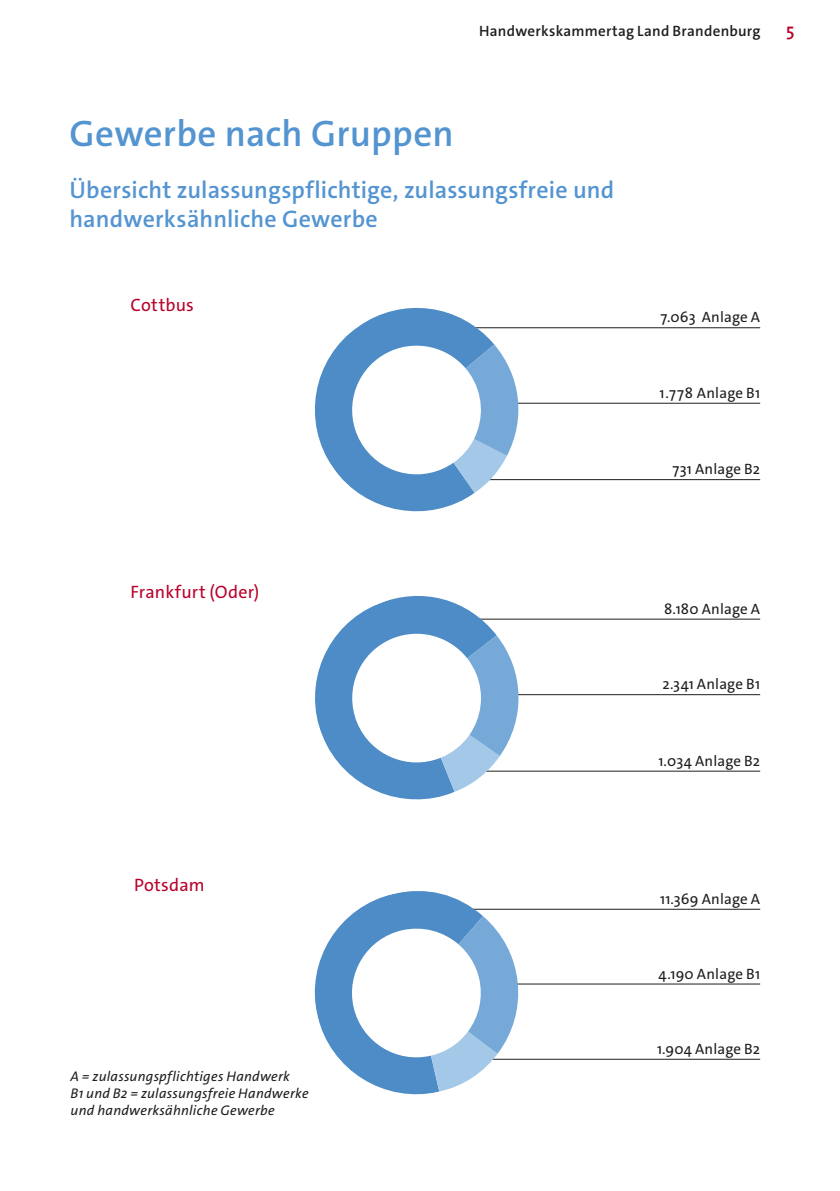
<style>
.page{position:relative;width:840px;height:1191px;background:#fff}
.page>*{position:absolute;margin:0;border:0;box-sizing:border-box;transform-origin:0 0}
.A5_Überschrift_20pt{font:600 37px "The Sans C4 s";letter-spacing:.005em;color:#5394d1}
.A5_Überschrift_12pt{font:600 24px/28.8px "The Sans C4 s";letter-spacing:.005em;color:#5394d1}
.A5_Überschrift_9pt{font:18px "The Sans C4 s";letter-spacing:.01em;color:#b8002a}
.t1{font:600 18px "The Sans C4 s";color:#b8002a}
.A5_Marginaltext_7_5p{font:15px "The Sans C4 s";letter-spacing:.01em;color:#201e1c}
.t2{font:600 15px "The Sans C4 s";letter-spacing:.02em;color:#201e1c}
.A5_Fließtext_Blocksa{font:italic 14px/16.8px "The Sans C4 s";letter-spacing:.02em;color:#201e1c}
</style>
<div class="page">
<hr style="left:462px;top:327px;width:297px;height:1px;background:#201e1c">
<hr style="left:502px;top:403px;width:257px;height:1px;background:#201e1c">
<hr style="left:478px;top:479px;width:281px;height:1px;background:#201e1c">
<hr style="left:466px;top:909px;width:293px;height:1px;background:#201e1c">
<hr style="left:505px;top:983px;width:254px;height:1px;background:#201e1c">
<hr style="left:478px;top:1059px;width:281px;height:1px;background:#201e1c">
<hr style="left:462px;top:619px;width:297px;height:1px;background:#201e1c">
<hr style="left:505px;top:694px;width:254px;height:1px;background:#201e1c">
<hr style="left:478px;top:771px;width:281px;height:1px;background:#201e1c">
<svg style="left:314px;top:307px;width:180px;height:205px"></svg>
<svg style="left:453px;top:344px;width:72px;height:149px"></svg>
<svg style="left:315px;top:596px;width:181px;height:204px"></svg>
<svg style="left:440px;top:635px;width:85px;height:157px"></svg>
<svg style="left:314px;top:891px;width:215px;height:204px"></svg>
<p class="t2" style="left:479px;top:21px;width:282px">Handwerkskammertag Land Brandenburg</p>
<p class="t1" style="left:785px;top:19px;width:10px">5</p>
<p class="A5_Überschrift_20pt" style="left:69px;top:110px;width:385px">Gewerbe nach Gruppen</p>
<p class="A5_Überschrift_12pt" style="left:69px;top:176px;width:546px">Übersicht zulassungspflichtige, zulassungsfreie und handwerksähnliche Gewerbe</p>
<p class="A5_Überschrift_9pt" style="left:130px;top:293px;width:65px">Cottbus</p>
<p class="A5_Überschrift_9pt" style="left:130px;top:580px;width:130px">Frankfurt (Oder)</p>
<p class="A5_Überschrift_9pt" style="left:134px;top:873px;width:72px">Potsdam</p>
<p class="A5_Fließtext_Blocksa" style="left:71px;top:1068px;width:221px">A = zulassungspflichtiges Handwerk</p>
<p class="A5_Fließtext_Blocksa" style="left:71px;top:1084px;width:239px">B1 und B2 = zulassungsfreie Handwerke und handwerksähnliche Gewerbe</p>
<p class="A5_Marginaltext_7_5p" style="left:660px;top:307px;width:101px">7.063 Anlage A</p>
<p class="A5_Marginaltext_7_5p" style="left:659px;top:383px;width:102px">1.778 Anlage B1</p>
<p class="A5_Marginaltext_7_5p" style="left:672px;top:459px;width:89px">731 Anlage B2</p>
<p class="A5_Marginaltext_7_5p" style="left:663px;top:599px;width:97px">8.180 Anlage A</p>
<p class="A5_Marginaltext_7_5p" style="left:662px;top:674px;width:99px">2.341 Anlage B1</p>
<p class="A5_Marginaltext_7_5p" style="left:658px;top:751px;width:103px">1.034 Anlage B2</p>
<p class="A5_Marginaltext_7_5p" style="left:659px;top:889px;width:102px">11.369 Anlage A</p>
<p class="A5_Marginaltext_7_5p" style="left:658px;top:964px;width:103px">4.190 Anlage B1</p>
<p class="A5_Marginaltext_7_5p" style="left:656px;top:1039px;width:105px">1.904 Anlage B2</p>
</div>
